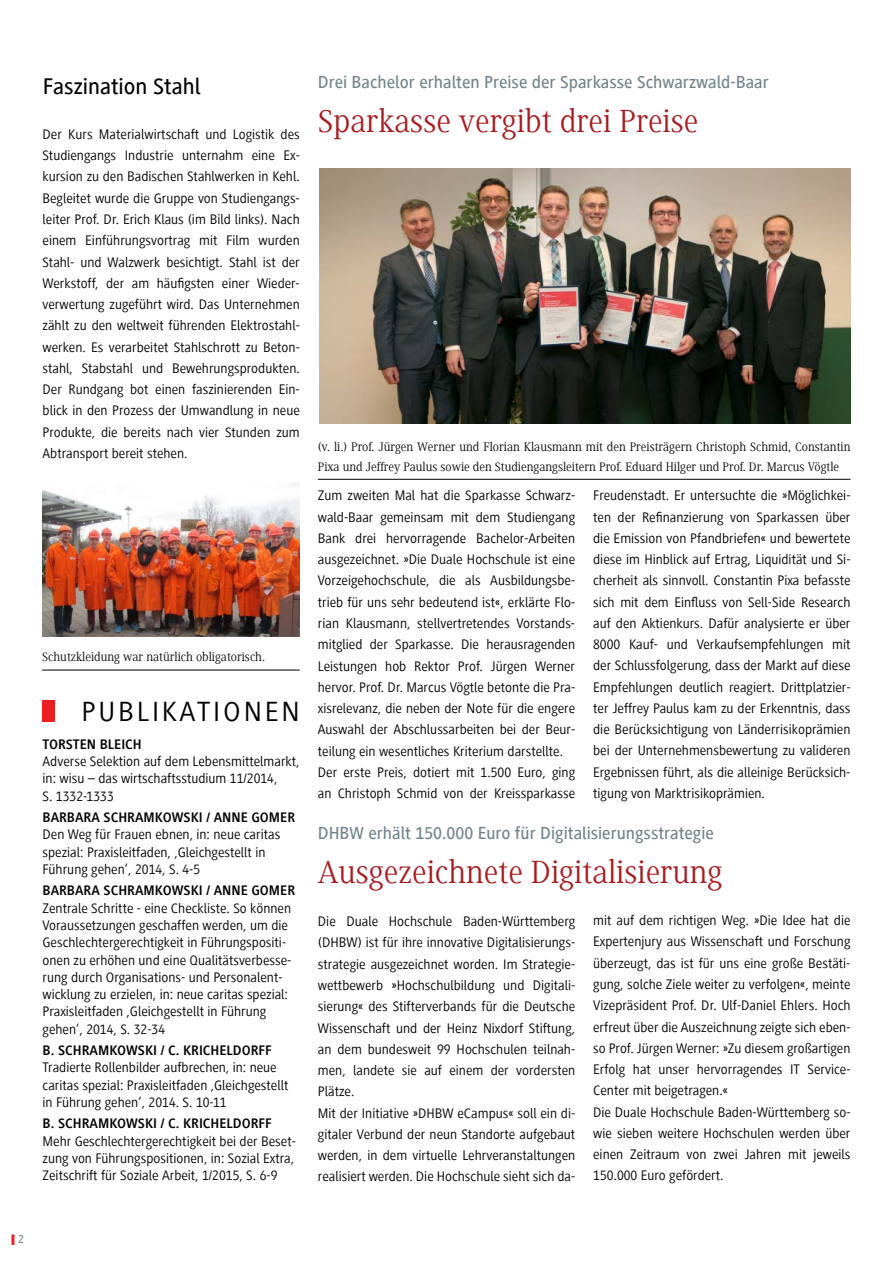
<style>
.page{position:relative;width:893px;height:1263px;background:#fff}
.page>*{position:absolute;margin:0;border:0;box-sizing:border-box;transform-origin:0 0}
.t1{font:33px "Generis Serif Com";color:#a71c20}
.t2{font:28.65px "Generis Sans Com";letter-spacing:.095em;color:#000}
.t3{font:500 23.25px "Generis Sans Com";color:#000}
.t4{font:500 18px "Generis Sans Com";color:#70828b}
.t5{font:14.25px/21.3px "Generis Sans Com";color:#000}
.t6{font:700 14.25px "Generis Sans Com";color:#000}
.t7{font:12.75px/19.5px "Generis Serif Com";color:#000}
.t8{font:500 12px "Generis Sans Com";color:#70828b}
</style>
<div class="page">
<div style="left:42px;top:701px;width:13px;height:21px;background:#ed1d24"></div>
<svg style="left:11px;top:1234px;width:3px;height:11px"></svg>
<hr style="left:42px;top:670px;width:258px;height:1px;background:#000">
<hr style="left:318px;top:479px;width:532px;height:1px;background:#000">
<img style="left:319px;top:169px;width:531px;height:255px">
<img style="left:42px;top:483px;width:258px;height:154px">
<h3 class="t3" style="left:43px;top:74px;width:159px">Faszination Stahl</h3>
<p class="t5" style="left:43px;top:124px;width:259px;text-align:justify">Der Kurs Materialwirtschaft und Logistik des Studiengangs Industrie unternahm eine Ex&shy;kursion zu den Badischen Stahlwerken in Kehl.<br>Begleitet wurde die Gruppe von Studiengangs&shy;leiter Prof. Dr. Erich Klaus (im Bild links). Nach einem Einführungsvortrag mit Film wurden Stahl- und Walzwerk besichtigt. Stahl ist der Werkstoff, der am häufigsten einer Wieder&shy;verwertung zugeführt wird. Das Unternehmen zählt zu den weltweit führenden Elektrostahl&shy;werken. Es verarbeitet Stahlschrott zu Beton&shy;stahl, Stabstahl und Bewehrungsprodukten.<br>Der Rundgang bot einen faszinierenden Ein&shy;blick in den Prozess der Umwandlung in neue Produkte, die bereits nach vier Stunden zum Abtransport bereit stehen.</p>
<p class="t7" style="left:42px;top:647px;width:224px">Schutzkleidung war natürlich obligatorisch.</p>
<h2 class="t2" style="left:81px;top:695px;width:220px">PUBLIKATIONEN</h2>
<p class="t6" style="left:43px;top:736px;width:101px">TORSTEN BLEICH</p>
<p class="t5" style="left:43px;top:753px;width:258px;line-height:17.2px">Adverse Selektion auf dem Lebensmittelmarkt, in: wisu – das wirtschaftsstudium 11/2014,<br>S. 1332-1333</p>
<p class="t6" style="left:43px;top:810px;width:254px">BARBARA SCHRAMKOWSKI / ANNE GOMER</p>
<p class="t5" style="left:43px;top:826px;width:239px;line-height:17.2px">Den Weg für Frauen ebnen, in: neue caritas spezial: Praxisleitfaden‚ ‚Gleichgestellt in<br>Führung gehen‘, 2014, S. 4-5</p>
<p class="t6" style="left:43px;top:883px;width:254px">BARBARA SCHRAMKOWSKI / ANNE GOMER</p>
<p class="t5" style="left:43px;top:899px;width:250px;line-height:17.2px">Zentrale Schritte - eine Checkliste. So können Voraussetzungen geschaffen werden, um die Geschlechtergerechtigkeit in Führungspositi&shy;onen zu erhöhen und eine Qualitätsverbesse&shy;rung durch Organisations- und Personalent&shy;wicklung zu erzielen, in: neue caritas spezial:<br>Praxisleitfaden ‚Gleichgestellt in Führung gehen‘, 2014, S. 32-34</p>
<p class="t6" style="left:43px;top:1042px;width:231px">B. SCHRAMKOWSKI / C. KRICHELDORFF</p>
<p class="t5" style="left:43px;top:1059px;width:247px;line-height:17.2px">Tradierte Rollenbilder aufbrechen, in: neue caritas spezial: Praxisleitfaden ‚Gleichgestellt in Führung gehen‘, 2014. S. 10-11</p>
<p class="t6" style="left:43px;top:1116px;width:231px">B. SCHRAMKOWSKI / C. KRICHELDORFF</p>
<p class="t5" style="left:43px;top:1132px;width:255px;line-height:17.2px;text-align:justify">Mehr Geschlechtergerechtigkeit bei der Beset&shy;zung von Führungspositionen, in: Sozial Extra, Zeitschrift für Soziale Arbeit, 1/2015, S. 6-9</p>
<p class="t4" style="left:318px;top:73px;width:452px">Drei Bachelor erhalten Preise der Sparkasse Schwarzwald-Baar</p>
<h1 class="t1" style="left:318px;top:103px;width:382px">Sparkasse vergibt drei Preise</h1>
<p class="t7" style="left:318px;top:437px;width:534px">(v. li.) Prof. Jürgen Werner und Florian Klausmann mit den Preisträgern Christoph Schmid, Constantin<br>Pixa und Jeffrey Paulus sowie den Studiengangsleitern Prof. Eduard Hilger und Prof. Dr. Marcus Vögtle</p>
<p class="t5" style="left:318px;top:485px;width:259px">Zum zweiten Mal hat die Sparkasse Schwarz&shy;wald-Baar gemeinsam mit dem Studiengang Bank drei hervorragende Bachelor-Arbeiten ausgezeichnet. »Die Duale Hochschule ist eine Vorzeigehochschule, die als Ausbildungsbe&shy;trieb für uns sehr bedeutend ist«, erklärte Flo&shy;rian Klausmann, stellvertretendes Vorstands&shy;mitglied der Sparkasse. Die herausragenden Leistungen hob Rektor Prof. Jürgen Werner hervor. Prof. Dr. Marcus Vögtle betonte die Pra&shy;xisrelevanz, die neben der Note für die engere Auswahl der Abschlussarbeiten bei der Beur&shy;teilung ein wesentliches Kriterium darstellte.<br>Der erste Preis, dotiert mit 1.500 Euro, ging an Christoph Schmid von der Kreissparkasse</p>
<p class="t5" style="left:593px;top:485px;width:259px;text-align:justify">Freudenstadt. Er untersuchte die »Möglichkei&shy;ten der Refinanzierung von Sparkassen über die Emission von Pfandbriefen« und bewertete diese im Hinblick auf Ertrag, Liquidität und Si&shy;cherheit als sinnvoll. Constantin Pixa befasste sich mit dem Einfluss von Sell-Side Research auf den Aktienkurs. Dafür analysierte er über 8000 Kauf- und Verkaufsempfehlungen mit der Schlussfolgerung, dass der Markt auf diese Empfehlungen deutlich reagiert. Drittplatzier&shy;ter Jeffrey Paulus kam zu der Erkenntnis, dass die Berücksichtigung von Länderrisikoprämien bei der Unternehmensbewertung zu valideren Ergebnissen führt, als die alleinige Berücksich&shy;tigung von Marktrisikoprämien.</p>
<p class="t4" style="left:318px;top:823px;width:398px">DHBW erhält 150.000 Euro für Digitalisierungsstrategie</p>
<h1 class="t1" style="left:318px;top:853px;width:406px">Ausgezeichnete Digitalisierung</h1>
<p class="t5" style="left:318px;top:911px;width:259px">Die Duale Hochschule Baden-Württemberg (DHBW) ist für ihre innovative Digitalisierungs&shy;strategie ausgezeichnet worden. Im Strategie&shy;wettbewerb »Hochschulbildung und Digitali&shy;sierung« des Stifterverbands für die Deutsche Wissenschaft und der Heinz Nixdorf Stiftung, an dem bundesweit 99 Hochschulen teilnah&shy;men, landete sie auf einem der vordersten Plätze.<br>Mit der Initiative »DHBW eCampus« soll ein di&shy;gitaler Verbund der neun Standorte aufgebaut werden, in dem virtuelle Lehrveranstaltungen realisiert werden. Die Hochschule sieht sich da-</p>
<p class="t5" style="left:593px;top:910px;width:259px">mit auf dem richtigen Weg. »Die Idee hat die Expertenjury aus Wissenschaft und Forschung überzeugt, das ist für uns eine große Bestäti&shy;gung, solche Ziele weiter zu verfolgen«, meinte Vizepräsident Prof. Dr. Ulf-Daniel Ehlers. Hoch erfreut über die Auszeichnung zeigte sich eben&shy;so Prof. Jürgen Werner: »Zu diesem großartigen Erfolg hat unser hervorragendes IT Service-Center mit beigetragen.«<br>Die Duale Hochschule Baden-Württemberg so&shy;wie sieben weitere Hochschulen werden über einen Zeitraum von zwei Jahren mit jeweils 150.000 Euro gefördert.</p>
<p class="t8" style="left:18px;top:1232px;width:7px">2</p>
</div>
